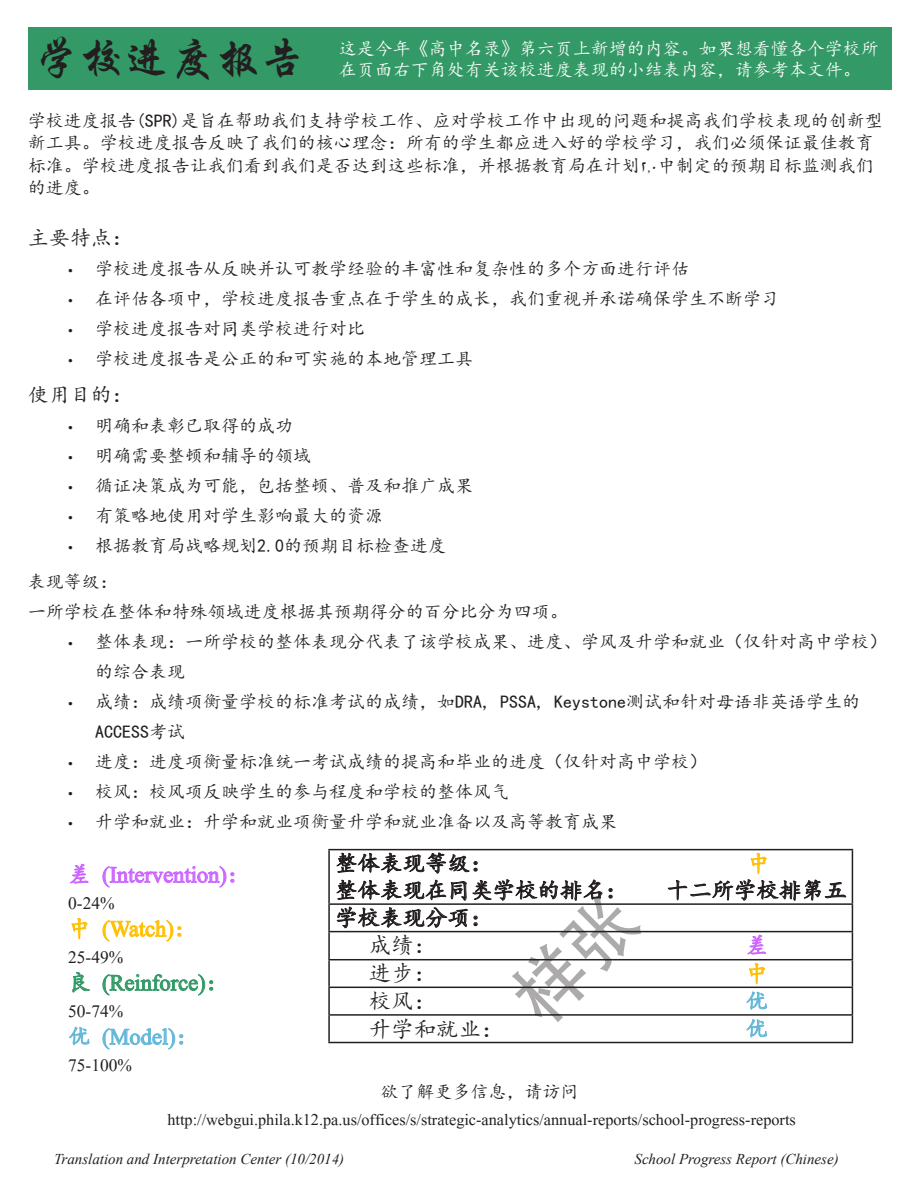
<style>
.page{position:relative;width:918px;height:1188px;background:#fff}
.page>*{position:absolute;margin:0;border:0;box-sizing:border-box;transform-origin:0 0}
.t1{font:45px "ST Xingkai";color:#231f20}
.t2{font:22.5px "Kai Ti";color:#231f20}
.t3{font:22.5px "Kokila";color:#231f20}
.t4{font:22.5px "Times New Roman";color:#c6f}
.t5{font:22.5px "Times New Roman";color:#396}
.t6{font:22.5px "Times New Roman";color:#ffc000}
.t7{font:22.5px "Times New Roman";color:#63b8da}
.t8{font:22.5px "Kai Ti";color:#ffc000}
.t9{font:22.5px "Kai Ti";color:#63b8da}
.t10{font:22.5px "Kai Ti";color:#c6f}
.t11{font:22.5px "Kai Ti";color:#396}
.t12{font:21px "Kokila";color:#231f20}
.t13{font:21px "Kai Ti";color:#231f20}
.t14{font:18px/22.5px "Kai Ti";color:#231f20}
.t15{font:18px "Kai Ti";color:#fff}
.t16{font:500 18px "Win Soft Pro";color:#231f20}
.t17{font:italic 15px "Times New Roman";color:#231f20}
.s1{font-family:"Win Soft Pro";font-weight:500}
.s2{font-family:"Kai Ti"}
</style>
<div class="page">
<svg style="left:69px;top:863px;width:20px;height:21px"></svg>
<svg style="left:102px;top:866px;width:133px;height:22px"></svg>
<svg style="left:71px;top:918px;width:17px;height:21px"></svg>
<svg style="left:102px;top:920px;width:80px;height:22px"></svg>
<svg style="left:72px;top:972px;width:18px;height:21px"></svg>
<svg style="left:102px;top:974px;width:112px;height:22px"></svg>
<svg style="left:68px;top:1026px;width:22px;height:20px"></svg>
<svg style="left:102px;top:1028px;width:82px;height:22px"></svg>
<hr style="left:328px;top:849px;width:525px;height:1px;background:#231f20">
<hr style="left:328px;top:850px;width:2px;height:53px;background:#231f20">
<hr style="left:852px;top:850px;width:1px;height:53px;background:#231f20">
<hr style="left:328px;top:903px;width:525px;height:2px;background:#231f20">
<hr style="left:328px;top:905px;width:2px;height:26px;background:#231f20">
<hr style="left:328px;top:931px;width:525px;height:1px;background:#231f20">
<hr style="left:328px;top:932px;width:2px;height:27px;background:#231f20">
<hr style="left:328px;top:959px;width:525px;height:1px;background:#231f20">
<hr style="left:328px;top:960px;width:2px;height:27px;background:#231f20">
<hr style="left:328px;top:987px;width:525px;height:1px;background:#231f20">
<hr style="left:328px;top:988px;width:2px;height:26px;background:#231f20">
<hr style="left:328px;top:1014px;width:525px;height:2px;background:#231f20">
<hr style="left:328px;top:1016px;width:2px;height:26px;background:#231f20">
<svg style="left:852px;top:905px;width:1px;height:137px"></svg>
<hr style="left:328px;top:1042px;width:525px;height:1px;background:#231f20">
<svg style="left:667px;top:852px;width:179px;height:49px"></svg>
<svg style="left:747px;top:934px;width:19px;height:21px"></svg>
<svg style="left:749px;top:963px;width:16px;height:21px"></svg>
<svg style="left:746px;top:991px;width:21px;height:19px"></svg>
<svg style="left:746px;top:1019px;width:21px;height:19px"></svg>
<div style="left:28px;top:27px;width:864px;height:63px;background:#396"></div>
<svg style="left:336px;top:852px;width:312px;height:164px"></svg>
<p class="t1" style="left:35px;top:36px;width:272px">学校进度报告</p>
<p class="t15" style="left:339px;top:39px;width:541px">这是今年《高中名录》第六页上新增的内容。如果想看懂各个学校所</p>
<p class="t15" style="left:339px;top:61px;width:523px">在页面右下角处有关该校进度表现的小结表内容，请参考本文件。</p>
<p class="t14" style="left:28px;top:110px;width:856px">学校进度报告(SPR)是旨在帮助我们支持学校工作、应对学校工作中出现的问题和提高我们学校表现的创新型新工具。学校进度报告反映了我们的核心理念：所有的学生都应进入好的学校学习，我们必须保证最佳教育标准。学校进度报告让我们看到我们是否达到这些标准，并根据教育局在计划<span class="s1">2.0</span>中制定的预期目标监测我们的进度。</p>
<p class="t13" style="left:28px;top:227px;width:106px">主要特点：</p>
<p class="t14" style="left:95px;top:257px;width:595px">学校进度报告从反映并认可教学经验的丰富性和复杂性的多个方面进行评估</p>
<p class="t16" style="left:68px;top:257px;width:6px">•</p>
<p class="t16" style="left:68px;top:287px;width:6px">•</p>
<p class="t16" style="left:68px;top:317px;width:6px">•</p>
<p class="t14" style="left:95px;top:287px;width:685px">在评估各项中，学校进度报告重点在于学生的成长，我们重视并承诺确保学生不断学习</p>
<p class="t14" style="left:95px;top:317px;width:271px">学校进度报告对同类学校进行对比</p>
<p class="t14" style="left:95px;top:347px;width:379px">学校进度报告是公正的和可实施的本地管理工具</p>
<p class="t16" style="left:68px;top:347px;width:6px">•</p>
<p class="t13" style="left:28px;top:384px;width:106px">使用目的：</p>
<p class="t14" style="left:95px;top:415px;width:199px">明确和表彰已取得的成功</p>
<p class="t16" style="left:68px;top:415px;width:6px">•</p>
<p class="t16" style="left:68px;top:445px;width:6px">•</p>
<p class="t16" style="left:68px;top:475px;width:6px">•</p>
<p class="t16" style="left:68px;top:505px;width:6px">•</p>
<p class="t14" style="left:95px;top:445px;width:217px">明确需要整顿和辅导的领域</p>
<p class="t14" style="left:95px;top:475px;width:379px">循证决策成为可能，包括整顿、普及和推广成果</p>
<p class="t14" style="left:95px;top:505px;width:289px">有策略地使用对学生影响最大的资源</p>
<p class="t14" style="left:95px;top:535px;width:352px">根据教育局战略规划2.0的预期目标检查进度</p>
<p class="t16" style="left:68px;top:535px;width:6px">•</p>
<p class="t14" style="left:28px;top:571px;width:91px">表现等级：</p>
<p class="t14" style="left:28px;top:601px;width:541px">一所学校在整体和特殊领域进度根据其预期得分的百分比分为四项。</p>
<p class="t14" style="left:95px;top:631px;width:793px">整体表现：一所学校的整体表现分代表了该学校成果、进度、学风及升学和就业（仅针对高中学校(</p>
<p class="t16" style="left:68px;top:631px;width:6px">•</p>
<p class="t16" style="left:68px;top:691px;width:6px">•</p>
<p class="t16" style="left:68px;top:751px;width:6px">•</p>
<p class="t16" style="left:68px;top:781px;width:6px">•</p>
<p class="t16" style="left:68px;top:811px;width:6px">•</p>
<p class="t14" style="left:95px;top:661px;width:91px">的综合表现</p>
<p class="t14" style="left:95px;top:691px;width:397px">成绩：成绩项衡量学校的标准考试的成绩，如DRA,</p>
<p class="t14" style="left:500px;top:691px;width:46px">PSSA,</p>
<p class="t14" style="left:554px;top:691px;width:307px">Keystone测试和针对母语非英语学生的</p>
<p class="t14" style="left:95px;top:721px;width:91px">ACCESS考试</p>
<p class="t14" style="left:95px;top:751px;width:613px">进度：进度项衡量标准统一考试成绩的提高和毕业的进度（仅针对高中学校(</p>
<p class="t14" style="left:95px;top:781px;width:415px">校风：校风项反映学生的参与程度和学校的整体风气</p>
<p class="t14" style="left:95px;top:811px;width:523px">升学和就业：升学和就业项衡量升学和就业准备以及高等教育成果</p>
<p class="t10" style="left:68px;top:863px;width:24px">差</p>
<p class="t3" style="left:68px;top:890px;width:48px">0-24%</p>
<p class="t6" style="left:102px;top:914px;width:96px">(Watch <span class="s2">：</span>(</p>
<p class="t4" style="left:102px;top:860px;width:149px">(Intervention <span class="s2">：</span>(</p>
<p class="t8" style="left:68px;top:917px;width:24px">中</p>
<p class="t3" style="left:68px;top:944px;width:57px">25-49%</p>
<p class="t5" style="left:102px;top:968px;width:128px">(Reinforce <span class="s2">：</span>(</p>
<p class="t11" style="left:68px;top:971px;width:24px">良</p>
<p class="t3" style="left:68px;top:998px;width:57px">50-74%</p>
<p class="t7" style="left:102px;top:1022px;width:98px">(Model <span class="s2">：</span>(</p>
<p class="t9" style="left:68px;top:1025px;width:24px">优</p>
<p class="t3" style="left:68px;top:1052px;width:65px">75-100%</p>
<p class="t2" style="left:335px;top:852px;width:159px">整体表现等级：</p>
<p class="t8" style="left:747px;top:852px;width:24px">中</p>
<p class="t2" style="left:335px;top:879px;width:294px">整体表现在同类学校的排名：</p>
<p class="t2" style="left:335px;top:906px;width:159px">学校表现分项：</p>
<p class="t2" style="left:369px;top:934px;width:69px">成绩：</p>
<p class="t2" style="left:666px;top:879px;width:182px">十二所学校排第五</p>
<p class="t2" style="left:369px;top:962px;width:69px">进步：</p>
<p class="t8" style="left:746px;top:962px;width:24px">中</p>
<p class="t2" style="left:369px;top:990px;width:69px">校风：</p>
<p class="t2" style="left:369px;top:1017px;width:136px">升学和就业：</p>
<p class="t9" style="left:746px;top:1017px;width:24px">优</p>
<p class="t9" style="left:746px;top:990px;width:24px">优</p>
<p class="t14" style="left:381px;top:1081px;width:199px">欲了解更多信息，请访问</p>
<p class="t12" style="left:167px;top:1107px;width:630px">http://webgui.phila k. 12.pa u s. /offices /s/ strategic-analytics/annual-reports/school-progress-reports</p>
<p class="t17" style="left:54px;top:1148px;width:292px">Translation and Interpretation Center (10/2014)</p>
<p class="t17" style="left:634px;top:1148px;width:206px">School Progress Report (Chinese(</p>
</div>
